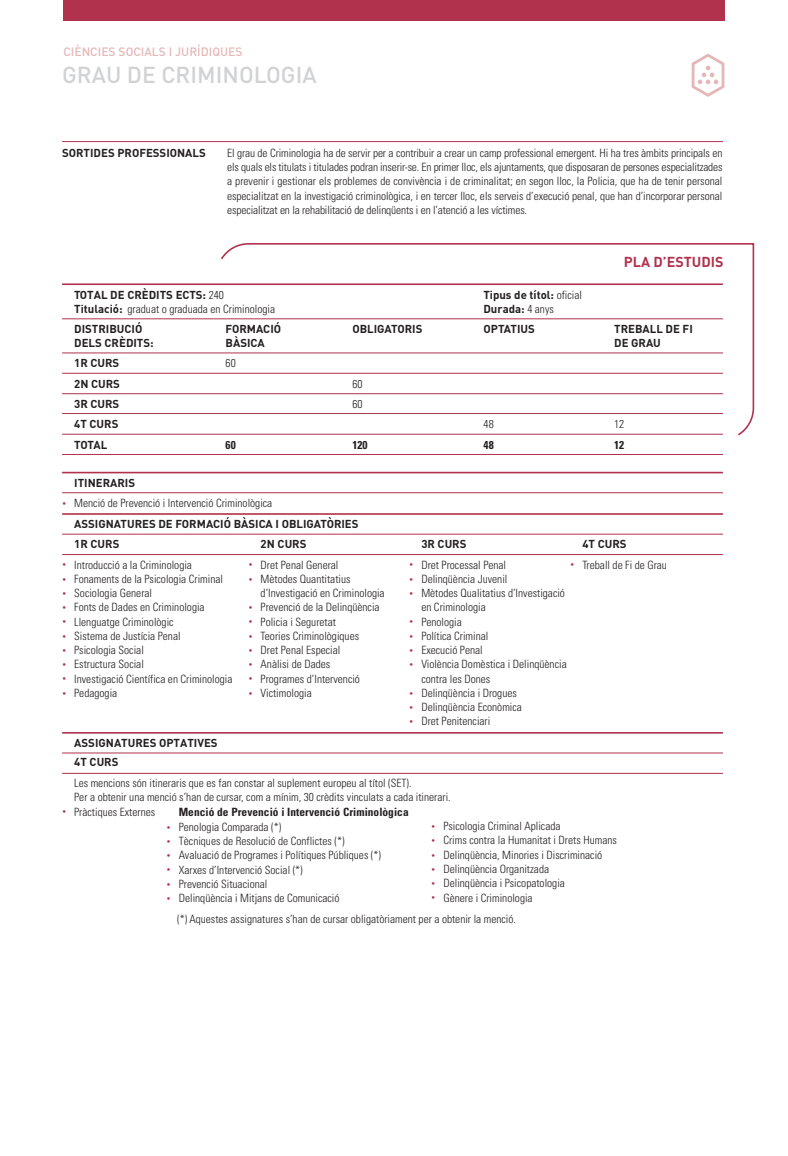
<style>
.page{position:relative;width:788px;height:1156px;background:#fff}
.page>*{position:absolute;margin:0;border:0;box-sizing:border-box;transform-origin:0 0}
.t1{font:500 22.8px "DIN";color:#d1d2d4}
.t2{font:700 14.25px "DIN";color:#b1324d}
.t3{font:500 12px "DIN";color:#e5b7b7}
.t4{font:300 condensed 11.4px/14.2px "Univers";color:#231f20}
.t5{font:700 11.4px/20px "DIN";color:#231f20}
.t6{font:700 condensed 11.4px "Univers";letter-spacing:.005em;color:#231f20}
.s1{font-family:"Univers";font-weight:300;font-stretch:condensed}
.s2{font-family:"DIN";font-weight:700;font-stretch:normal}
.s3{font-size:7.2px;color:#b1324d}
</style>
<div class="page">
<hr style="left:62px;top:513px;width:661px;height:1px;background:#b1324d">
<hr style="left:62px;top:533px;width:661px;height:1px;background:#b1324d">
<hr style="left:62px;top:554px;width:661px;height:1px;background:#b1324d">
<div style="left:63px;top:0;width:661px;height:20px;background:#b1324d"></div>
<hr style="left:62px;top:283px;width:661px;height:2px;background:#b1324d">
<hr style="left:62px;top:318px;width:661px;height:1px;background:#b1324d">
<hr style="left:62px;top:413px;width:661px;height:1px;background:#b1324d">
<hr style="left:62px;top:352px;width:661px;height:1px;background:#b1324d">
<hr style="left:62px;top:373px;width:661px;height:1px;background:#b1324d">
<hr style="left:62px;top:393px;width:661px;height:1px;background:#b1324d">
<hr style="left:62px;top:434px;width:661px;height:1px;background:#b1324d">
<hr style="left:62px;top:454px;width:661px;height:1px;background:#b1324d">
<svg style="left:219px;top:243px;width:536px;height:193px"></svg>
<svg style="left:692px;top:54px;width:32px;height:43px"></svg>
<hr style="left:62px;top:141px;width:661px;height:1px;background:#b1324d">
<hr style="left:62px;top:732px;width:661px;height:1px;background:#b1324d">
<hr style="left:62px;top:752px;width:661px;height:1px;background:#b1324d">
<hr style="left:62px;top:773px;width:661px;height:1px;background:#b1324d">
<hr style="left:62px;top:471px;width:661px;height:2px;background:#b1324d">
<hr style="left:62px;top:492px;width:661px;height:1px;background:#b1324d">
<p class="t3" style="left:63px;top:48px;width:181px">CIÈNCIES SOCIALS I JURÍDIQUES</p>
<h1 class="t1" style="left:62px;top:67px;width:256px">GRAU DE CRIMINOLOGIA</h1>
<p class="t5" style="left:62px;top:144px;width:145px">SORTIDES PROFESSIONALS</p>
<p class="t4" style="left:227px;top:147px;width:497px;text-align:justify">El grau de Criminologia ha de servir per a contribuir a crear un camp professional emergent. Hi ha tres àmbits principals en els quals els titulats i titulades podran inserir-se. En primer lloc, els ajuntaments, que disposaran de persones especialitzades a prevenir i gestionar els problemes de convivència i de criminalitat; en segon lloc, la Policia, que ha de tenir personal especialitzat en la investigació criminològica, i en tercer lloc, els serveis d’execució penal, que han d’incorporar personal especialitzat en la rehabilitació de delinqüents i en l’atenció a les víctimes.</p>
<p class="t2" style="left:624px;top:256px;width:101px">PLA D’ESTUDIS</p>
<p class="t5" style="left:74px;top:285px;width:151px">TOTAL DE CRÈDITS ECTS: <span class="s1">240</span></p>
<p class="t5" style="left:483px;top:285px;width:100px">Tipus de títol: <span class="s1">oficial</span></p>
<p class="t4" style="left:74px;top:303px;width:202px"><span class="s2">Titulació:</span> graduat o graduada en Criminologia</p>
<p class="t5" style="left:483px;top:299px;width:72px">Durada: <span class="s1">4 anys</span></p>
<p class="t5" style="left:74px;top:320px;width:70px">DISTRIBUCIÓ</p>
<p class="t5" style="left:226px;top:320px;width:57px">FORMACIÓ</p>
<p class="t5" style="left:352px;top:320px;width:72px">OBLIGATORIS</p>
<p class="t5" style="left:484px;top:320px;width:53px">OPTATIUS</p>
<p class="t5" style="left:614px;top:320px;width:80px">TREBALL DE FI</p>
<p class="t5" style="left:74px;top:334px;width:81px">DELS CRÈDITS:</p>
<p class="t5" style="left:226px;top:334px;width:41px">BÀSICA</p>
<p class="t5" style="left:614px;top:334px;width:48px">DE GRAU</p>
<p class="t5" style="left:74px;top:354px;width:47px">1R CURS</p>
<p class="t4" style="left:226px;top:357px;width:12px">60</p>
<p class="t5" style="left:74px;top:374px;width:47px">2N CURS</p>
<p class="t4" style="left:352px;top:377px;width:12px">60</p>
<p class="t5" style="left:74px;top:395px;width:47px">3R CURS</p>
<p class="t4" style="left:352px;top:398px;width:12px">60</p>
<p class="t5" style="left:74px;top:415px;width:46px">4T CURS</p>
<p class="t4" style="left:484px;top:418px;width:12px">48</p>
<p class="t4" style="left:614px;top:418px;width:12px">12</p>
<p class="t5" style="left:74px;top:435px;width:35px">TOTAL</p>
<p class="t6" style="left:226px;top:440px;width:12px">60</p>
<p class="t6" style="left:352px;top:440px;width:17px">120</p>
<p class="t6" style="left:484px;top:440px;width:12px">48</p>
<p class="t6" style="left:614px;top:440px;width:12px">12</p>
<p class="t5" style="left:74px;top:473px;width:62px">ITINERARIS</p>
<p class="t4" style="left:62px;top:496px;width:212px"><span class="s3">•</span> Menció de Prevenció i Intervenció Criminològica</p>
<p class="t5" style="left:74px;top:515px;width:286px">ASSIGNATURES DE FORMACIÓ BÀSICA I OBLIGATÒRIES<br>1R CURS</p>
<p class="t4" style="left:62px;top:558px;width:131px"><span class="s3">•</span> Introducció a la Criminologia</p>
<p class="t4" style="left:62px;top:572px;width:162px"><span class="s3">•</span> Fonaments de la Psicologia Criminal</p>
<p class="t4" style="left:62px;top:587px;width:91px"><span class="s3">•</span> Sociologia General</p>
<p class="t4" style="left:62px;top:601px;width:144px"><span class="s3">•</span> Fonts de Dades en Criminologia</p>
<p class="t4" style="left:62px;top:615px;width:113px"><span class="s3">•</span> Llenguatge Criminològic</p>
<p class="t4" style="left:62px;top:629px;width:120px"><span class="s3">•</span> Sistema de Justícia Penal</p>
<p class="t4" style="left:62px;top:644px;width:83px"><span class="s3">•</span> Psicologia Social</p>
<p class="t4" style="left:62px;top:658px;width:83px"><span class="s3">•</span> Estructura Social</p>
<p class="t4" style="left:62px;top:672px;width:172px"><span class="s3">•</span> Investigació Científica en Criminologia</p>
<p class="t4" style="left:62px;top:686px;width:57px"><span class="s3">•</span> Pedagogia</p>
<p class="t5" style="left:261px;top:535px;width:47px">2N CURS</p>
<p class="t4" style="left:249px;top:558px;width:91px"><span class="s3">•</span> Dret Penal General</p>
<p class="t4" style="left:261px;top:572px;width:126px;text-indent:-12px"><span class="s3">•</span> Mètodes Quantitatius d’Investigació en Criminologia</p>
<p class="t4" style="left:249px;top:601px;width:133px"><span class="s3">•</span> Prevenció de la Delinqüència</p>
<p class="t4" style="left:249px;top:615px;width:89px"><span class="s3">•</span> Policia i Seguretat</p>
<p class="t4" style="left:249px;top:629px;width:112px"><span class="s3">•</span> Teories Criminològiques</p>
<p class="t4" style="left:249px;top:644px;width:93px"><span class="s3">•</span> Dret Penal Especial</p>
<p class="t4" style="left:249px;top:658px;width:83px"><span class="s3">•</span> Anàlisi de Dades</p>
<p class="t4" style="left:249px;top:672px;width:113px"><span class="s3">•</span> Programes d’Intervenció</p>
<p class="t4" style="left:249px;top:686px;width:65px"><span class="s3">•</span> Victimologia</p>
<p class="t5" style="left:74px;top:733px;width:145px">ASSIGNATURES OPTATIVES</p>
<p class="t5" style="left:74px;top:753px;width:46px">4T CURS</p>
<p class="t5" style="left:421px;top:535px;width:47px">3R CURS</p>
<p class="t4" style="left:409px;top:558px;width:98px"><span class="s3">•</span> Dret Processal Penal</p>
<p class="t4" style="left:409px;top:572px;width:100px"><span class="s3">•</span> Delinqüència Juvenil</p>
<p class="t4" style="left:421px;top:587px;width:145px;text-indent:-12px"><span class="s3">•</span> Mètodes Qualitatius d’Investigació en Criminologia</p>
<p class="t4" style="left:409px;top:615px;width:54px"><span class="s3">•</span> Penologia</p>
<p class="t4" style="left:409px;top:629px;width:81px"><span class="s3">•</span> Política Criminal</p>
<p class="t4" style="left:409px;top:644px;width:75px"><span class="s3">•</span> Execució Penal</p>
<p class="t4" style="left:421px;top:658px;width:147px;text-indent:-12px"><span class="s3">•</span> Violència Domèstica i Delinqüència contra les Dones</p>
<p class="t4" style="left:409px;top:686px;width:109px"><span class="s3">•</span> Delinqüència i Drogues</p>
<p class="t4" style="left:409px;top:701px;width:114px"><span class="s3">•</span> Delinqüència Econòmica</p>
<p class="t4" style="left:409px;top:715px;width:83px"><span class="s3">•</span> Dret Penitenciari</p>
<p class="t5" style="left:582px;top:535px;width:46px">4T CURS</p>
<p class="t4" style="left:570px;top:558px;width:98px"><span class="s3">•</span> Treball de Fi de Grau</p>
<p class="t4" style="left:74px;top:777px;width:378px">Les mencions són itineraris que es fan constar al suplement europeu al títol (SET).<br>Per a obtenir una menció s’han de cursar, com a mínim, 30 crèdits vinculats a cada itinerari.</p>
<p class="t4" style="left:62px;top:805px;width:95px"><span class="s3">•</span> Pràctiques Externes</p>
<p class="t6" style="left:179px;top:808px;width:231px">Menció de Prevenció i Intervenció Criminològica</p>
<p class="t4" style="left:167px;top:820px;width:116px"><span class="s3">•</span> Penologia Comparada (*)</p>
<p class="t4" style="left:167px;top:834px;width:179px"><span class="s3">•</span> Tècniques de Resolució de Conflictes (*)</p>
<p class="t4" style="left:167px;top:849px;width:216px"><span class="s3">•</span> Avaluació de Programes i Polítiques Públiques (*)</p>
<p class="t4" style="left:167px;top:863px;width:138px"><span class="s3">•</span> Xarxes d’Intervenció Social (*)</p>
<p class="t4" style="left:167px;top:877px;width:102px"><span class="s3">•</span> Prevenció Situacional</p>
<p class="t4" style="left:167px;top:891px;width:174px"><span class="s3">•</span> Delinqüència i Mitjans de Comunicació</p>
<p class="t4" style="left:431px;top:820px;width:131px"><span class="s3">•</span> Psicologia Criminal Aplicada</p>
<p class="t4" style="left:431px;top:834px;width:187px"><span class="s3">•</span> Crims contra la Humanitat i Drets Humans</p>
<p class="t4" style="left:431px;top:848px;width:173px"><span class="s3">•</span> Delinqüència, Minories i Discriminació</p>
<p class="t4" style="left:431px;top:862px;width:119px"><span class="s3">•</span> Delinqüència Organitzada</p>
<p class="t4" style="left:431px;top:877px;width:135px"><span class="s3">•</span> Delinqüència i Psicopatologia</p>
<p class="t4" style="left:431px;top:891px;width:103px"><span class="s3">•</span> Gènere i Criminologia</p>
<p class="t4" style="left:177px;top:912px;width:340px">(*) Aquestes assignatures s’han de cursar obligatòriament per a obtenir la menció.</p>
</div>
